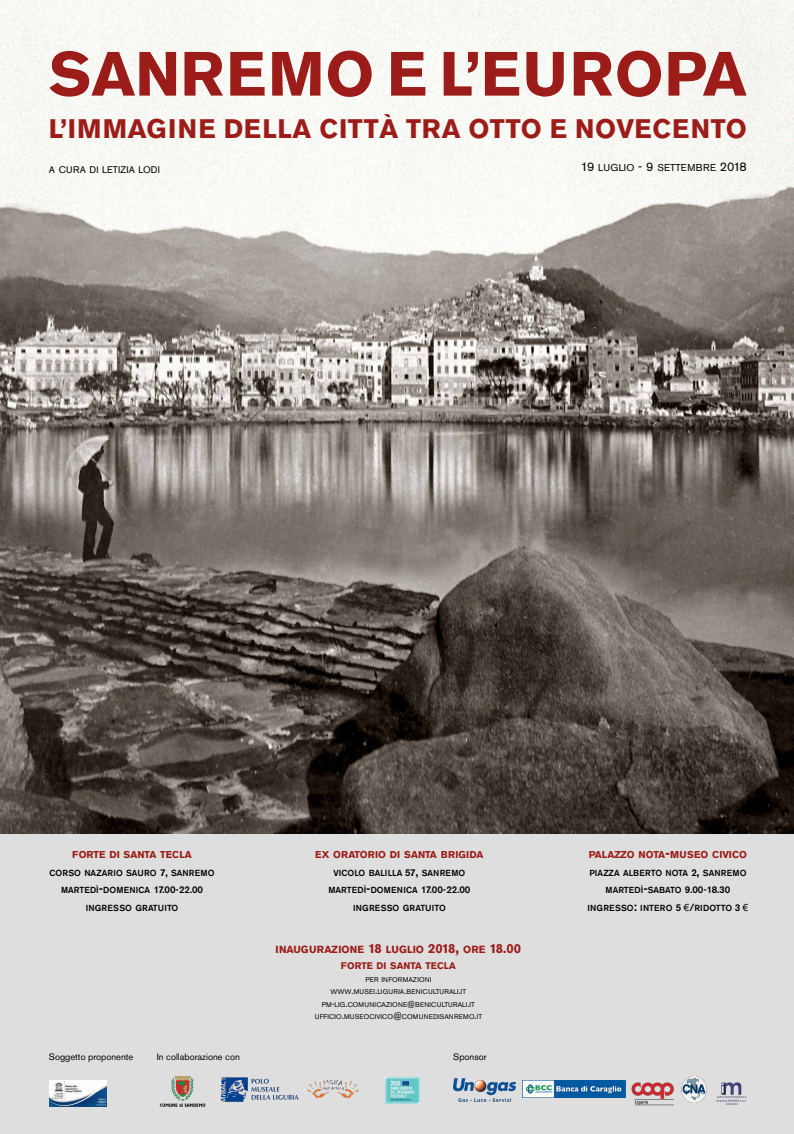
<style>
.page{position:relative;width:794px;height:1134px;background:#fff}
.page>*{position:absolute;margin:0;border:0;box-sizing:border-box;transform-origin:0 0}
.t1{font:700 61.84px "Akzidenz Grotesk BQ";letter-spacing:.01em;color:#9b1c18}
.t2{font:700 26.6px "Akzidenz Grotesk BQ";letter-spacing:.03em;color:#9b1c18}
.t3{font:700 10.28px "Akzidenz Grotesk BQ";letter-spacing:.01em;color:#9b1c18}
.t4{font:700 9.88px "Akzidenz Grotesk BQ";letter-spacing:.005em;color:#9b1c18}
.t5{font:9.88px "Akzidenz Grotesk BQ";letter-spacing:.02em;color:#000}
.t6{font:9.52px "Akzidenz Grotesk BQ";letter-spacing:.02em;color:#000}
.t7{font:700 9.52px "Akzidenz Grotesk BQ";color:#9b1c18}
.t8{font:9.24px "Akzidenz Grotesk BQ";color:#000}
.t9{font:500 8.76px/17.7px "Akzidenz Grotesk BQ";letter-spacing:.01em;color:#000;text-align:center}
.t10{font:6.84px/12.5px "Akzidenz Grotesk BQ";letter-spacing:.02em;color:#000;text-align:center}
.s1{font-size:12.48px}
.s2{font-size:14.12px}
.s3{font-size:9.76px}
.s4{font-size:11.4px}
.s5{font-size:13.04px}
.s6{font-size:14.68px}
.s7{font-size:8.68px}
.s8{font-family:"Arial";font-weight:400;font-size:9.76px}
.s9{font-size:10.32px}
</style>
<div class="page">
<div style="left:1px;top:833px;width:793px;height:301px;background:#dedede"></div>
<img style="left:159px;top:1076px;width:47px;height:32px">
<img style="left:221px;top:1077px;width:78px;height:25px">
<img style="left:386px;top:1077px;width:34px;height:26px">
<img style="left:49px;top:1081px;width:57px;height:25px">
<img style="left:632px;top:1082px;width:42px;height:24px">
<img style="left:453px;top:1078px;width:63px;height:24px">
<img style="left:522px;top:1080px;width:103px;height:18px">
<img style="left:681px;top:1076px;width:26px;height:26px">
<img style="left:716px;top:1082px;width:31px;height:23px">
<img style="left:1px;top:0;width:793px;height:833px">
<img style="left:307px;top:1079px;width:52px;height:19px">
<h1 class="t1" style="left:49px;top:38px;width:699px">SANREMO E L’EUROPA</h1>
<h2 class="t2" style="left:49px;top:114px;width:699px">L’IMMAGINE DELLA CITTÀ TRA OTTO E NOVECENTO</h2>
<p class="t6" style="left:49px;top:164px;width:113px">A CURA DI LETIZIA LODI</p>
<p class="t5" style="left:581px;top:161px;width:167px"><span class="s1">19</span> LUGLIO <span class="s2">-</span> <span class="s1">9</span> SETTEMBRE <span class="s1">2018</span></p>
<p class="t4" style="left:72px;top:849px;width:121px">FORTE DI SANTA TECLA</p>
<p class="t9" style="left:49px;top:864px;width:167px">CORSO NAZARIO SAURO <span class="s3">7</span><span class="s4">,</span> SANREMO<br>MARTEDÌ<span class="s1">-</span>DOMENICA <span class="s3">17.00-22.00<br></span>INGRESSO GRATUITO</p>
<p class="t4" style="left:315px;top:849px;width:170px">EX ORATORIO DI SANTA BRIGIDA</p>
<p class="t9" style="left:328px;top:864px;width:143px">VICOLO BALILLA <span class="s3">57</span><span class="s1">,</span> SANREMO<br>MARTEDÌ<span class="s1">-</span>DOMENICA <span class="s3">17.00-22.00<br></span>INGRESSO GRATUITO</p>
<p class="t3" style="left:276px;top:943px;width:247px">INAUGURAZIONE <span class="s5">18</span> LUGLIO <span class="s5">2018</span><span class="s6">,</span> ORE <span class="s5">18.00</span></p>
<p class="t7" style="left:341px;top:960px;width:116px">FORTE DI SANTA TECLA</p>
<p class="t10" style="left:315px;top:973px;width:169px">PER INFORMAZIONI WWW<span class="s3">.</span>MUSEI<span class="s3">.</span>LIGURIA<span class="s7">.</span>BENICULTURALI<span class="s3">.</span>IT PM<span class="s3">-</span>LIG<span class="s3">.</span>COMUNICAZIONE<span class="s7">@</span>BENICULTURALI<span class="s3">.</span>IT UFFICIO<span class="s3">.</span>MUSEOCIVICO<span class="s3">@</span>COMUNEDISANREMO<span class="s3">.</span>IT</p>
<p class="t8" style="left:49px;top:1051px;width:86px">Soggetto proponente</p>
<p class="t8" style="left:157px;top:1051px;width:85px">In collaborazione con</p>
<p class="t8" style="left:453px;top:1051px;width:35px">Sponsor</p>
<p class="t4" style="left:589px;top:849px;width:160px">PALAZZO NOTA<span class="s2">-</span>MUSEO CIVICO</p>
<p class="t9" style="left:587px;top:864px;width:162px">PIAZZA ALBERTO NOTA <span class="s3">2</span><span class="s1">,</span> SANREMO<br>MARTEDÌ<span class="s1">-</span>SABATO <span class="s3">9.00-18.30<br></span>INGRESSO<span class="s1">:</span> INTERO <span class="s3">5</span> <span class="s8">€</span><span class="s9">/</span>RIDOTTO <span class="s3">3</span> <span class="s8">€</span></p>
</div>
